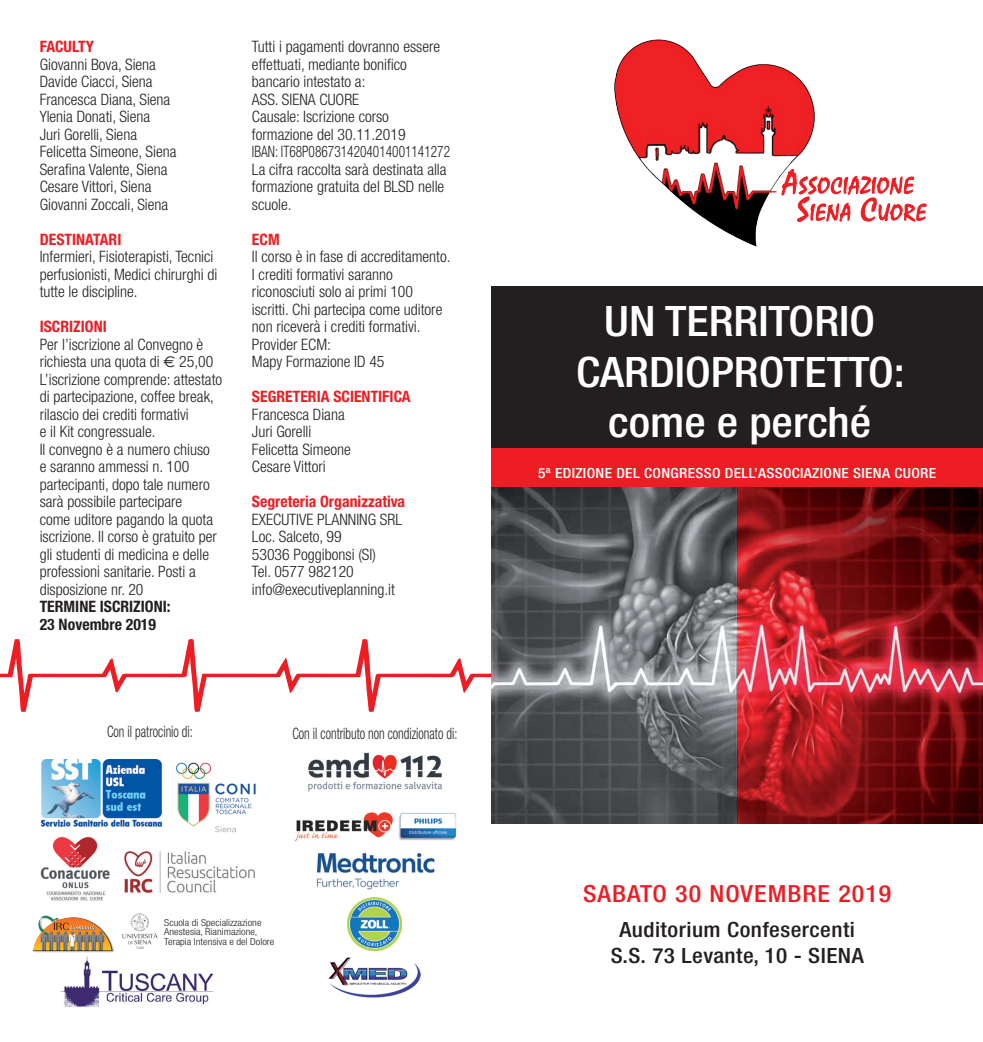
<style>
.page{position:relative;width:983px;height:1042px;background:#fff}
.page>*{position:absolute;margin:0;border:0;box-sizing:border-box;transform-origin:0 0}
.t1{font:500 condensed 42px/50.4px "Helvetica Neue";color:#fff;text-align:center;scale:1.1 1}
.t2{font:500 condensed 23.62px "Helvetica Neue";letter-spacing:.04em;color:#ee1d23;scale:1.1 1}
.t3{font:500 condensed 21px/25.2px "Helvetica Neue";letter-spacing:.02em;color:#231f20;text-align:center;scale:1.1 1}
.t4{font:300 condensed 15.75px/17.5px "Helvetica Neue";color:#231f20}
.t5{font:700 condensed 15.75px "Helvetica Neue";color:#ee1d23}
.t6{font:300 condensed 15.75px "Helvetica Neue";color:#231f20;scale:.8 1}
.t7{font:700 condensed 15.75px/17.5px "Helvetica Neue";color:#231f20}
.t8{font:500 condensed 14px "Helvetica Neue";letter-spacing:.02em;color:#fff;scale:1.1 1}
.t9{font:300 condensed 9.62px/9.6px "Helvetica Neue";color:#231f20;scale:1.1 1}
.s1{font-family:"Euro Sans";font-weight:400;font-stretch:normal}
</style>
<div class="page">
<div style="left:491px;top:446px;width:491px;height:44px;background:#ee1d23"></div>
<div style="left:491px;top:286px;width:491px;height:162px;background:#231f20"></div>
<img style="left:491px;top:487px;width:491px;height:336px">
<img style="left:122px;top:913px;width:36px;height:37px">
<img style="left:614px;top:39px;width:201px;height:207px">
<svg style="left:781px;top:169px;width:145px;height:53px"></svg>
<svg style="left:0;top:597px;width:492px;height:149px"></svg>
<img style="left:40px;top:759px;width:122px;height:68px">
<img style="left:40px;top:836px;width:70px;height:65px">
<img style="left:175px;top:762px;width:81px;height:71px">
<img style="left:124px;top:851px;width:131px;height:42px">
<img style="left:60px;top:956px;width:154px;height:52px">
<img style="left:33px;top:915px;width:81px;height:37px">
<img style="left:308px;top:752px;width:134px;height:39px">
<img style="left:294px;top:812px;width:163px;height:30px">
<img style="left:316px;top:853px;width:119px;height:37px">
<img style="left:328px;top:957px;width:93px;height:40px">
<img style="left:348px;top:897px;width:53px;height:54px">
<p class="t5" style="left:40px;top:37px;width:56px">FACULTY</p>
<p class="t4" style="left:40px;top:55px;width:138px">Giovanni Bova, Siena<br>Davide Ciacci, Siena<br>Francesca Diana, Siena<br>Ylenia Donati, Siena<br>Juri Gorelli, Siena<br>Felicetta Simeone, Siena<br>Serafina Valente, Siena<br>Cesare Vittori, Siena<br>Giovanni Zoccali, Siena</p>
<p class="t5" style="left:40px;top:230px;width:83px">DESTINATARI</p>
<p class="t4" style="left:40px;top:248px;width:179px">Infermieri, Fisioterapisti, Tecnici perfusionisti, Medici chirurghi di tutte le discipline.</p>
<p class="t5" style="left:40px;top:317px;width:69px">ISCRIZIONI</p>
<p class="t4" style="left:40px;top:335px;width:184px">Per l’iscrizione al Convegno è richiesta una quota di <span class="s1">€</span> 25,00<br>L’iscrizione comprende: attestato di partecipazione, coffee break, rilascio dei crediti formativi<br>e il Kit congressuale.<br>Il convegno è a numero chiuso<br>e saranno ammessi n. 100 partecipanti, dopo tale numero sarà possibile partecipare<br>come uditore pagando la quota iscrizione. Il corso è gratuito per gli studenti di medicina e delle professioni sanitarie. Posti a disposizione nr. 20</p>
<p class="t7" style="left:40px;top:598px;width:132px">TERMINE ISCRIZIONI:<br>23 Novembre 2019</p>
<p class="t4" style="left:252px;top:38px;width:200px">Tutti i pagamenti dovranno essere effettuati, mediante bonifico bancario intestato a:<br>ASS. SIENA CUORE<br>Causale: Iscrizione corso formazione del 30.11.2019<br>IBAN: IT68P0867314204014001141272<br>La cifra raccolta sarà destinata alla formazione gratuita del BLSD nelle scuole.</p>
<p class="t5" style="left:252px;top:230px;width:29px">ECM</p>
<p class="t4" style="left:252px;top:248px;width:200px">Il corso è in fase di accreditamento.<br>I crediti formativi saranno riconosciuti solo ai primi 100 iscritti. Chi partecipa come uditore non riceverà i crediti formativi.<br>Provider ECM:<br>Mapy Formazione ID 45</p>
<p class="t5" style="left:252px;top:387px;width:160px">SEGRETERIA SCIENTIFICA</p>
<p class="t4" style="left:252px;top:405px;width:100px">Francesca Diana<br>Juri Gorelli<br>Felicetta Simeone<br>Cesare Vittori</p>
<p class="t5" style="left:252px;top:492px;width:155px">Segreteria Organizzativa</p>
<p class="t4" style="left:252px;top:510px;width:152px">EXECUTIVE PLANNING SRL<br>Loc. Salceto, 99<br>53036 Poggibonsi (SI)<br>Tel. 0577 982120 info@executiveplanning.it</p>
<p class="t6" style="left:107px;top:722px;width:109px">Con il patrocinio di:</p>
<p class="t6" style="left:292px;top:724px;width:208px">Con il contributo non condizionato di:</p>
<p class="t9" style="left:164px;top:917px;width:101px">Scuola di Specializzazione<br>Anestesia, Rianimazione,<br>Terapia Intensiva e del Dolore</p>
<h1 class="t1" style="left:576px;top:296px;width:300px">UN TERRITORIO<br>CARDIOPROTETTO: come e perché</h1>
<p class="t8" style="left:538px;top:464px;width:363px">5ª EDIZIONE DEL CONGRESSO DELL’ASSOCIAZIONE SIENA CUORE</p>
<h2 class="t2" style="left:583px;top:880px;width:282px">SABATO 30 NOVEMBRE 2019</h2>
<h3 class="t3" style="left:610px;top:917px;width:231px">Auditorium Confesercenti<br>S.S. 73 Levante, 10 - SIENA</h3>
</div>
